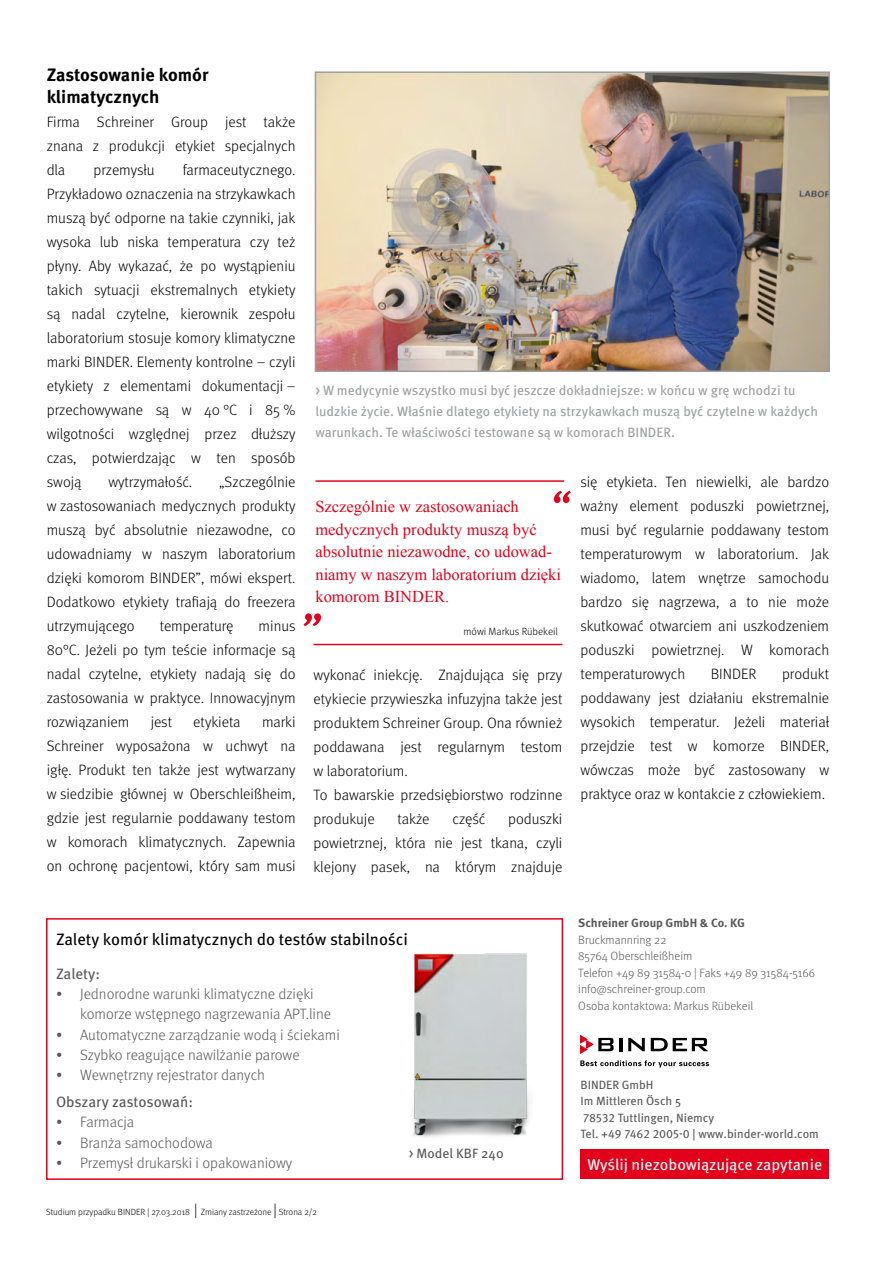
<style>
.page{position:relative;width:893px;height:1263px;background:#fff}
.page>*{position:absolute;margin:0;border:0;box-sizing:border-box;transform-origin:0 0}
.Fließtext{font:700 18px/21.6px "Meta Pro";letter-spacing:-.005em;color:#000}
.Zitat{font:16.5px/22.5px "Times New Roman";color:#e2001a}
.rechte_Box{font:16.5px "Meta Pro";letter-spacing:-.005em;color:#000}
.t1{font:15.75px "Meta Pro";letter-spacing:-.005em;color:#fff}
.Fließtext-2{font:300 15px/24px "Meta Pro";color:#000;text-align:justify}
.t2{font:300 15px/20.2px "Meta Pro";color:#58585a}
.Fließtext2{font:15px "Meta Pro";letter-spacing:-.005em;color:#58585a}
.rechte_Box-2{font:15px "Meta Pro";color:#58585a}
.BU{font:13.5px/21px "Meta Pro";letter-spacing:-.005em;color:#9c9e9f}
.BU-2{font:13.5px "Meta Pro";color:#58585a}
.Adressen{font:300 12px "Meta Pro";color:#58585a}
.Adressen-2{font:12px "Meta Pro";color:#58585a}
.Adressen-3{font:700 12px "Meta Pro";color:#58585a}
.Zitat_Quelle{font:300 10.5px "Meta Pro";letter-spacing:-.005em;color:#000}
.t3{font:300 9px "Meta Pro";color:#000}
.s1{font-size:15px}
</style>
<div class="page">
<div style="left:46px;top:918px;width:517px;height:262px;border:2px solid #e2001a"></div>
<svg style="left:580px;top:1060px;width:129px;height:7px"></svg>
<svg style="left:628px;top:1038px;width:17px;height:13px"></svg>
<svg style="left:651px;top:1038px;width:57px;height:13px"></svg>
<svg style="left:580px;top:1035px;width:42px;height:18px"></svg>
<div style="left:580px;top:1149px;width:249px;height:30px;background:#e2001a"></div>
<svg style="left:304px;top:613px;width:17px;height:13px"></svg>
<svg style="left:554px;top:491px;width:17px;height:12px"></svg>
<hr style="left:315px;top:480px;width:249px;height:2px;background:#e2001a">
<hr style="left:314px;top:644px;width:248px;height:1px;background:#e2001a">
<img style="left:318px;top:74px;width:509px;height:295px">
<div style="left:315px;top:71px;width:515px;height:301px;border:2px solid #9c9e9f"></div>
<img style="left:412px;top:953px;width:118px;height:185px">
<p class="Fließtext" style="left:47px;top:63px;width:163px">Zastosowanie komór klimatycznych</p>
<p class="Fließtext-2" style="left:47px;top:109px;width:250px">Firma Schreiner Group jest także znana z produkcji etykiet specjalnych dla</p>
<p class="Fließtext-2" style="left:93px;top:157px;width:63px">przemysłu</p>
<p class="Fließtext-2" style="left:47px;top:157px;width:250px;text-indent:136px">farmaceutycznego.<br>Przykładowo oznaczenia na strzykawkach muszą być odporne na takie czynniki, jak wysoka lub niska temperatura czy też płyny. Aby wykazać, że po wystąpieniu takich sytuacji ekstremalnych etykiety są nadal czytelne, kierownik zespołu laboratorium stosuje komory klimatyczne marki BINDER. Elementy kontrolne – czyli etykiety z elementami dokumentacji – przechowywane są w 40 °C i 85 % wilgotności względnej przez dłuższy czas, potwierdzając w ten sposób swoją</p>
<p class="Fließtext-2" style="left:47px;top:469px;width:250px;text-indent:172px">„Szczególnie w zastosowaniach medycznych produkty muszą być absolutnie niezawodne, co udowadniamy w naszym laboratorium dzięki komorom BINDER”, mówi ekspert.<br>Dodatkowo etykiety trafiają do freezera utrzymującego</p>
<p class="Fließtext-2" style="left:108px;top:469px;width:85px">wytrzymałość.</p>
<p class="Fließtext-2" style="left:47px;top:613px;width:250px;text-indent:212px">minus 80°C. Jeżeli po tym teście informacje są nadal czytelne, etykiety nadają się do zastosowania w praktyce. Innowacyjnym rozwiązaniem</p>
<p class="Fließtext-2" style="left:160px;top:613px;width:75px">temperaturę</p>
<p class="Fließtext-2" style="left:47px;top:709px;width:250px;text-indent:215px">marki Schreiner wyposażona w uchwyt na igłę. Produkt ten także jest wytwarzany w siedzibie głównej w Oberschleißheim, gdzie jest regularnie poddawany testom w komorach klimatycznych. Zapewnia on ochronę pacjentowi, który sam musi</p>
<p class="Fließtext-2" style="left:151px;top:709px;width:23px">jest</p>
<p class="Fließtext-2" style="left:193px;top:709px;width:49px">etykieta</p>
<p class="BU" style="left:315px;top:379px;width:504px">&gt; W medycynie wszystko musi być jeszcze dokładniejsze: w końcu w grę wchodzi tu ludzkie życie. Właśnie dlatego etykiety na strzykawkach muszą być czytelne w każdych warunkach. Te właściwości testowane są w komorach BINDER.</p>
<p class="Zitat" style="left:315px;top:495px;width:247px">Szczególnie w zastosowaniach medycznych produkty muszą być absolutnie niezawodne, co udowad&shy;niamy w naszym laboratorium dzięki komorom BINDER.</p>
<p class="Zitat_Quelle" style="left:463px;top:623px;width:96px">mówi Markus Rübekeil</p>
<p class="Fließtext-2" style="left:314px;top:662px;width:250px">wykonać iniekcję. Znajdująca się przy etykiecie przywieszka infuzyjna także jest produktem Schreiner Group. Ona również poddawana jest regularnym testom w laboratorium.</p>
<p class="Fließtext-2" style="left:314px;top:782px;width:250px">To bawarskie przedsiębiorstwo rodzinne produkuje</p>
<p class="Fließtext-2" style="left:314px;top:806px;width:250px;text-indent:194px">poduszki powietrznej, która nie jest tkana, czyli klejony pasek, na którym znajduje</p>
<p class="Fließtext-2" style="left:398px;top:806px;width:33px">także</p>
<p class="Fließtext-2" style="left:452px;top:806px;width:34px">część</p>
<p class="Fließtext-2" style="left:580px;top:469px;width:250px">się etykieta. Ten niewielki, ale bardzo ważny element poduszki powietrznej, musi być regularnie poddawany testom temperaturowym w laboratorium. Jak wiadomo, latem wnętrze samochodu bardzo się nagrzewa, a to nie może skutkować otwarciem ani uszkodzeniem poduszki powietrznej. W komorach temperaturowych</p>
<p class="Fließtext-2" style="left:580px;top:661px;width:250px;text-indent:202px">produkt poddawany jest działaniu ekstremalnie wysokich temperatur. Jeżeli materiał przejdzie test w komorze BINDER, wówczas może być zastosowany w praktyce oraz w kontakcie z człowiekiem.</p>
<p class="Fließtext-2" style="left:711px;top:661px;width:47px">BINDER</p>
<p class="rechte_Box" style="left:56px;top:927px;width:353px">Zalety komór klimatycznych do testów stabilności</p>
<p class="rechte_Box-2" style="left:56px;top:962px;width:46px">Zalety:</p>
<p class="t2" style="left:80px;top:983px;width:252px;text-indent:-24px">• Jednorodne warunki klimatyczne dzięki komorze wstępnego nagrzewania APT.line</p>
<p class="t2" style="left:56px;top:1023px;width:285px">• Automatyczne zarządzanie wodą i ściekami</p>
<p class="t2" style="left:56px;top:1044px;width:245px">• Szybko reagujące nawilżanie parowe</p>
<p class="t2" style="left:56px;top:1064px;width:210px">• Wewnętrzny rejestrator danych</p>
<p class="Fließtext2" style="left:56px;top:1090px;width:139px">Obszary zastosowań:</p>
<p class="t2" style="left:56px;top:1111px;width:80px">• Farmacja</p>
<p class="t2" style="left:56px;top:1131px;width:158px">• Branża samochodowa</p>
<p class="t2" style="left:56px;top:1152px;width:238px">• Przemysł drukarski i opakowaniowy</p>
<p class="BU-2" style="left:409px;top:1143px;width:96px">&gt; Model KBF 240</p>
<p class="t3" style="left:46px;top:1205px;width:273px">Studium przypadku BINDER | 27.03.2018 <span class="s1">|</span> Zmiany zastrzeżone <span class="s1">|</span> Strona 2/2</p>
<p class="Adressen-3" style="left:578px;top:914px;width:168px">Schreiner Group GmbH &amp; Co. KG</p>
<p class="Adressen" style="left:578px;top:931px;width:90px">Bruckmannring 22</p>
<p class="Adressen" style="left:578px;top:947px;width:116px">85764 Oberschleißheim</p>
<p class="Adressen" style="left:578px;top:964px;width:239px">Telefon +49 89 31584-0 | Faks +49 89 31584-5166</p>
<p class="Adressen" style="left:578px;top:980px;width:129px">info@schreiner-group.com</p>
<p class="Adressen" style="left:578px;top:997px;width:176px">Osoba kontaktowa: Markus Rübekeil</p>
<p class="Adressen-2" style="left:580px;top:1075px;width:75px">BINDER GmbH</p>
<p class="Adressen-2" style="left:580px;top:1092px;width:102px">Im Mittleren Ösch 5</p>
<p class="Adressen-2" style="left:583px;top:1108px;width:133px">78532 Tuttlingen, Niemcy</p>
<p class="Adressen-2" style="left:580px;top:1125px;width:240px">Tel. +49 7462 2005-0 | www.binder-world.com</p>
<p class="t1" style="left:587px;top:1152px;width:236px">Wyślij niezobowiązujące zapytanie</p>
</div>
